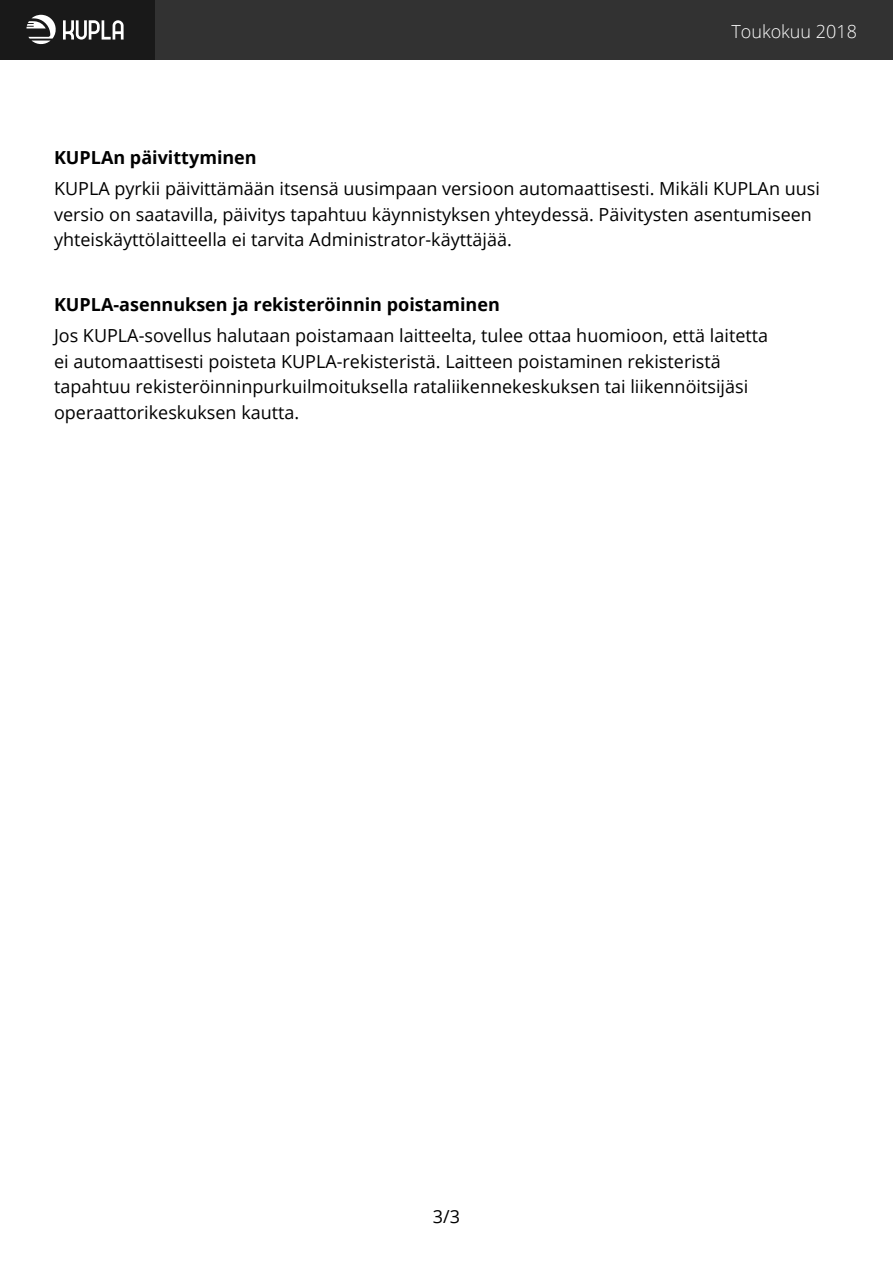
<style>
.page{position:relative;width:893px;height:1263px;background:#fff}
.page>*{position:absolute;margin:0;border:0;box-sizing:border-box;transform-origin:0 0}
.t1{font:18px/25.5px "Open Sans";color:#000}
.t2{font:700 18px "Open Sans";color:#000}
.t3{font:300 18px "Open Sans";color:#fff}
</style>
<div class="page">
<div style="left:0;top:0;width:155px;height:59px;background:#191919"></div>
<svg style="left:63px;top:20px;width:61px;height:20px"></svg>
<svg style="left:26px;top:15px;width:30px;height:30px"></svg>
<div style="left:155px;top:0;width:738px;height:59px;background:#323232"></div>
<p class="t3" style="left:731px;top:19px;width:127px">Toukokuu 2018</p>
<p class="t2" style="left:54px;top:145px;width:204px">KUPLAn päivittyminen</p>
<p class="t1" style="left:54px;top:176px;width:767px">KUPLA pyrkii päivittämään itsensä uusimpaan versioon automaattisesti. Mikäli KUPLAn uusi versio on saatavilla, päivitys tapahtuu käynnistyksen yhteydessä. Päivitysten asentumiseen yhteiskäyttölaitteella ei tarvita Administrator-käyttäjää.</p>
<p class="t2" style="left:54px;top:292px;width:447px">KUPLA-asennuksen ja rekisteröinnin poistaminen</p>
<p class="t1" style="left:54px;top:323px;width:716px">Jos KUPLA-sovellus halutaan poistamaan laitteelta, tulee ottaa huomioon, että laitetta ei automaattisesti poisteta KUPLA-rekisteristä. Laitteen poistaminen rekisteristä tapahtuu rekisteröinninpurkuilmoituksella rataliikennekeskuksen tai liikennöitsijäsi operaattorikeskuksen kautta.</p>
<p class="t1" style="left:433px;top:1203px;width:29px">3/3</p>
</div>
